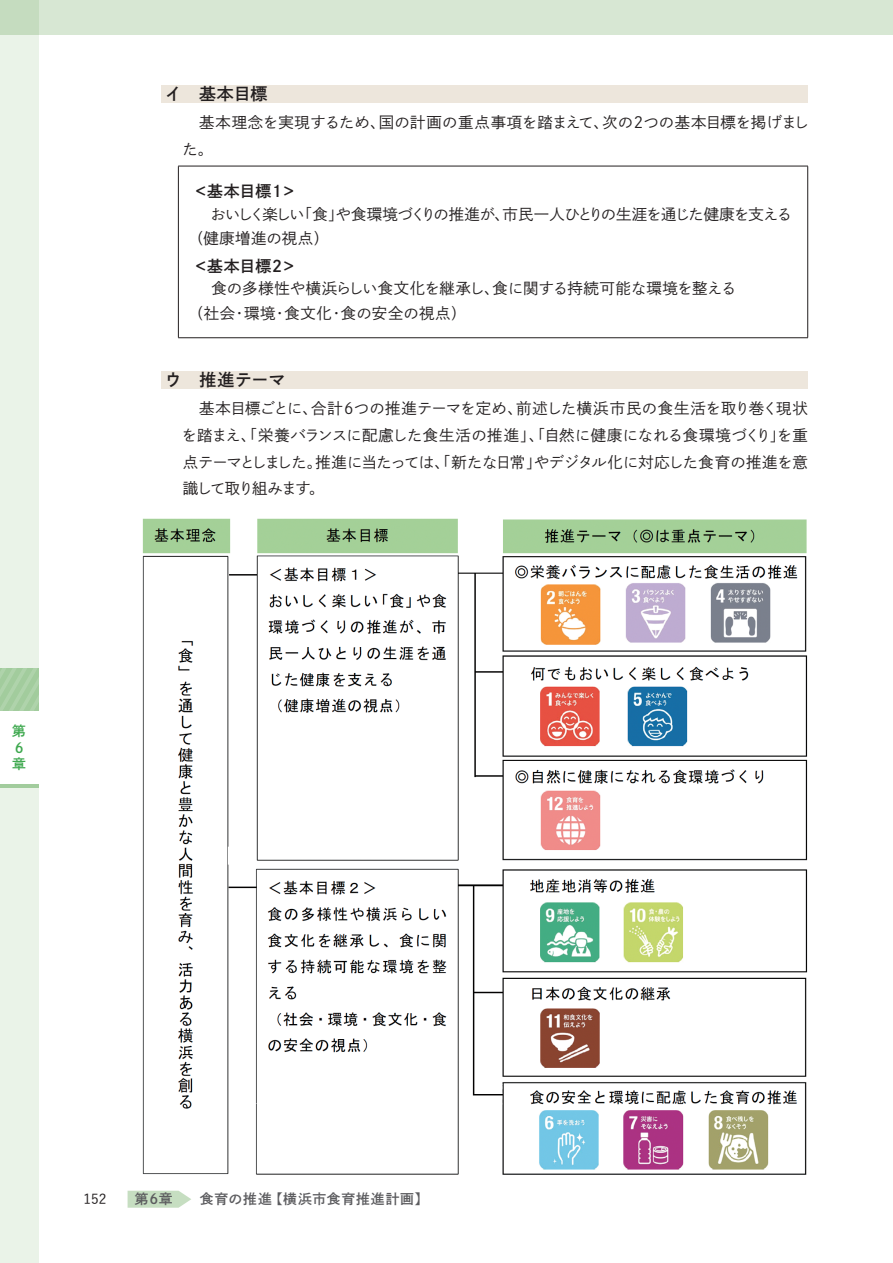
<style>
.page{position:relative;width:893px;height:1263px;background:#fff}
.page>*{position:absolute;margin:0;border:0;box-sizing:border-box;transform-origin:0 0}
.t1{font:16.95px "P Shuei Go Gin Std N B";letter-spacing:-.01em;color:#231f20}
.t2{font:15.9px "P Shuei Go Gin Std N B";letter-spacing:-.015em;color:#231f20}
.t3{font:15.45px/26.5px "P Shuei Go Gin Std N L";letter-spacing:-.01em;color:#231f20;text-align:justify}
.t4{font:15.45px/26.5px "P Shuei Go Gin Std N L";letter-spacing:.01em;color:#231f20}
.t5{font:15.45px/24.5px "P Shuei Go Gin Std N L";letter-spacing:-.03em;color:#231f20}
.t6{font:13.8px "P Shuei Go Gin Std N B";letter-spacing:.06em;color:#5c5c5f}
.t7{font:500 13.8px "Yu Go Pr 6 N";color:#231f20}
.t8{font:13.8px/16.5px "P Shuei Go Gin Std N B";color:#3da84e}
</style>
<div class="page">
<div style="left:0;top:0;width:893px;height:34px;background:#d7e7d3"></div>
<svg style="left:128px;top:1191px;width:63px;height:17px"></svg>
<div style="left:0;top:787px;width:38px;height:476px;background:#eaf3e8"></div>
<div style="left:0;top:0;width:38px;height:668px;background:#eaf3e8"></div>
<svg style="left:0;top:668px;width:38px;height:43px;background:#a7cea2"></svg>
<hr style="left:0;top:784px;width:38px;height:3px;background:#a2cc9d">
<div style="left:162px;top:85px;width:646px;height:17px;background:#ede6dc"></div>
<div style="left:162px;top:371px;width:646px;height:17px;background:#ede6dc"></div>
<hr style="left:178px;top:166px;width:630px;height:1px;background:#231f20">
<hr style="left:178px;top:166px;width:1px;height:172px;background:#231f20">
<hr style="left:807px;top:166px;width:1px;height:172px;background:#231f20">
<hr style="left:178px;top:337px;width:630px;height:1px;background:#231f20">
<img style="left:142px;top:518px;width:666px;height:657px">
<p class="t8" style="left:12px;top:723px;width:15px">第<br>6章</p>
<p class="t1" style="left:165px;top:82px;width:104px">イ　基本目標</p>
<p class="t4" style="left:182px;top:109px;width:628px">　基本理念を実現するため、国の計画の重点事項を踏まえて、次の２つの基本目標を掲げました。</p>
<p class="t2" style="left:193px;top:180px;width:105px">＜基本目標１＞</p>
<p class="t5" style="left:188px;top:202px;width:606px;text-indent:23px">おいしく楽しい「食」や食環境づくりの推進が、市民一人ひとりの生涯を通じた健康を支える（健康増進の視点）</p>
<p class="t2" style="left:193px;top:254px;width:105px">＜基本目標２＞</p>
<p class="t4" style="left:188px;top:276px;width:550px;line-height:24.5px;text-indent:8px">　食の多様性や横浜らしい食文化を継承し、食に関する持続可能な環境を整える（社会・環境・食文化・食の安全の視点）</p>
<p class="t1" style="left:165px;top:368px;width:122px">ウ　推進テーマ</p>
<p class="t3" style="left:181px;top:395px;width:628px">　基本目標ごとに、合計６つの推進テーマを定め、前述した横浜市民の食生活を取り巻く現状を踏まえ、「栄養バランスに配慮した食生活の推進」、「自然に健康になれる食環境づくり」を重点テーマとしました。推進に当たっては、「新たな日常」やデジタル化に対応した食育の推進を意識して取り組みます。</p>
<p class="t7" style="left:83px;top:1186px;width:25px">152</p>
<p class="t6" style="left:135px;top:1190px;width:39px">第6章</p>
<p class="t6" style="left:200px;top:1190px;width:230px">食育の推進【横浜市食育推進計画】</p>
</div>
